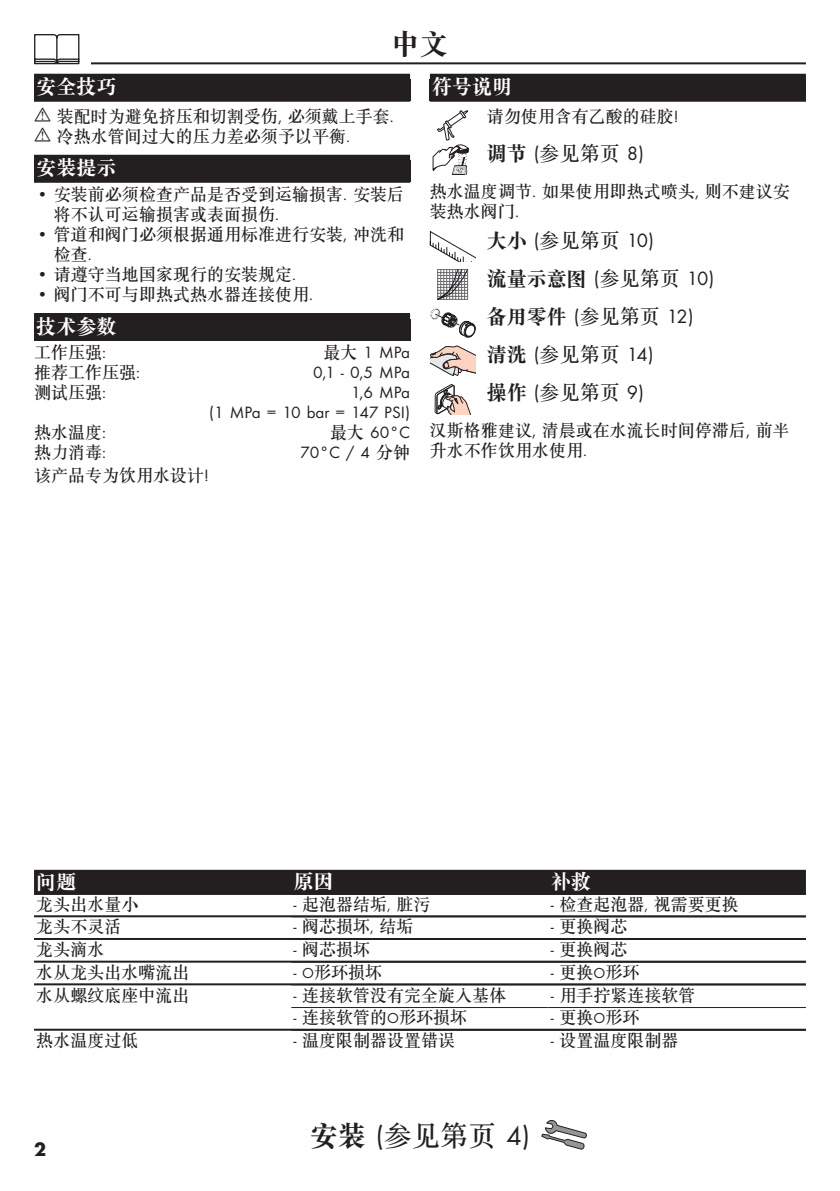
<style>
.page{position:relative;width:840px;height:1191px;background:#fff}
.page>*{position:absolute;margin:0;border:0;box-sizing:border-box;transform-origin:0 0}
.t1{font:28px "SGTC Song Reg Jian";color:#231f20}
.t2{font:28px "SGTC Song Biao Reg Jian";color:#231f20}
.t3{font:20px/38.2px "SGTC Song Biao Reg Jian";color:#231f20}
.t4{font:20px "SGTC Song Biao Reg Jian";color:#fff}
.t5{font:20px "Futura TOT Boo";color:#231f20}
.t6{font:20px "SGTC Song Reg Jian";color:#231f20}
.t7{font:700 20px "Futura TOT";color:#231f20}
.t8{font:17px/20px "SGTC Song Reg Jian";color:#231f20}
.t9{font:17px/20px "Futura TOT Boo";color:#231f20;text-align:right}
.s1{font-family:"Futura TOT Boo"}
.s2{font-family:"SGTC Song Reg Jian"}
.s3{font-family:"SGTC Song Biao Reg Jian"}
.s4{font-family:"Futura TOT Boo";font-size:15px}
</style>
<div class="page">
<hr style="left:34px;top:62px;width:771px;height:2px;background:#231f20">
<div style="left:23px;top:34px;width:68px;height:34px;background:#fff"></div>
<svg style="left:34px;top:34px;width:45px;height:30px"></svg>
<svg style="left:541px;top:1120px;width:45px;height:29px"></svg>
<div style="left:34px;top:74px;width:376px;height:28px;background:#231f20"></div>
<div style="left:34px;top:155px;width:376px;height:28px;background:#231f20"></div>
<div style="left:34px;top:313px;width:376px;height:28px;background:#231f20"></div>
<div style="left:429px;top:74px;width:376px;height:28px;background:#231f20"></div>
<svg style="left:432px;top:110px;width:36px;height:65px"></svg>
<svg style="left:429px;top:231px;width:46px;height:30px"></svg>
<svg style="left:437px;top:269px;width:31px;height:30px"></svg>
<svg style="left:430px;top:308px;width:45px;height:30px"></svg>
<svg style="left:430px;top:346px;width:45px;height:30px"></svg>
<svg style="left:434px;top:384px;width:36px;height:30px"></svg>
<div style="left:34px;top:869px;width:771px;height:26px;background:#231f20"></div>
<hr style="left:34px;top:892px;width:771px;height:2px;background:#231f20">
<hr style="left:34px;top:915px;width:771px;height:2px;background:#231f20">
<hr style="left:34px;top:938px;width:771px;height:2px;background:#231f20">
<hr style="left:34px;top:960px;width:771px;height:2px;background:#231f20">
<hr style="left:34px;top:983px;width:771px;height:2px;background:#231f20">
<hr style="left:291px;top:1007px;width:257px;height:1px;background:#231f20">
<hr style="left:548px;top:1007px;width:257px;height:1px;background:#231f20">
<hr style="left:34px;top:1028px;width:771px;height:2px;background:#231f20">
<h1 class="t2" style="left:392px;top:29px;width:57px">中文</h1>
<p class="t4" style="left:36px;top:76px;width:81px">安全技巧</p>
<p class="t8" style="left:57px;top:106px;width:338px">装配时为避免挤压和切割受伤<span class="s1">,</span> 必须戴上手套<span class="s1">.</span>冷热水管间过大的压力差必须予以平衡<span class="s1">.</span></p>
<p class="t4" style="left:36px;top:157px;width:81px">安装提示</p>
<p class="t8" style="left:54px;top:184px;width:351px;text-indent:-17px"><span class="s1">•</span> 安装前必须检查产品是否受到运输损害<span class="s1">.</span> 安装后将不认可运输损害或表面损伤<span class="s1">.</span></p>
<p class="t8" style="left:54px;top:224px;width:351px;text-indent:-17px"><span class="s1">•</span> 管道和阀门必须根据通用标准进行安装<span class="s1">,</span> 冲洗和检查<span class="s1">.</span></p>
<p class="t8" style="left:37px;top:264px;width:260px"><span class="s1">•</span> 请遵守当地国家现行的安装规定<span class="s1">.</span></p>
<p class="t8" style="left:37px;top:284px;width:277px"><span class="s1">•</span> 阀门不可与即热式热水器连接使用<span class="s1">.</span></p>
<p class="t4" style="left:36px;top:315px;width:81px">技术参数</p>
<p class="t8" style="left:34px;top:342px;width:73px">工作压强<span class="s1">:</span></p>
<p class="t9" style="left:323px;top:342px;width:88px"><span class="s2">最大</span> 1 MPa</p>
<p class="t8" style="left:34px;top:362px;width:107px">推荐工作压强<span class="s1">:</span></p>
<p class="t9" style="left:313px;top:362px;width:98px">0,1 - 0,5 MPa</p>
<p class="t8" style="left:34px;top:382px;width:73px">测试压强<span class="s1">:</span></p>
<p class="t9" style="left:209px;top:382px;width:202px">1,6 MPa<br>(1 MPa = 10 bar = 147 PSI)</p>
<p class="t8" style="left:34px;top:422px;width:73px">热水温度<span class="s1">:</span></p>
<p class="t9" style="left:330px;top:422px;width:81px"><span class="s2">最大</span> 60°C</p>
<p class="t8" style="left:34px;top:442px;width:73px">热力消毒<span class="s1">:</span></p>
<p class="t9" style="left:300px;top:442px;width:111px">70°C / 4 <span class="s2">分钟</span></p>
<p class="t8" style="left:34px;top:465px;width:176px">该产品专为饮用水设计<span class="s1">!</span></p>
<p class="t4" style="left:432px;top:76px;width:81px">符号说明</p>
<p class="t8" style="left:486px;top:106px;width:193px">请勿使用含有乙酸的硅胶<span class="s1">!</span></p>
<p class="t6" style="left:486px;top:143px;width:159px"><span class="s3">调节</span> <span class="s1">(</span>参见第页 <span class="s1">8)</span></p>
<p class="t8" style="left:429px;top:181px;width:361px">热水温度调节<span class="s1">.</span> 如果使用即热式喷头<span class="s1">,</span> 则不建议安装热水阀门<span class="s1">.</span></p>
<p class="t5" style="left:486px;top:228px;width:169px"><span class="s3">大小</span> (<span class="s2">参见第页</span> 10)</p>
<p class="t3" style="left:486px;top:259px;width:229px">流量示意图 <span class="s1">(</span><span class="s2">参见第页</span> <span class="s1">10)</span>备用零件 <span class="s1">(</span><span class="s2">参见第页</span> <span class="s1">12)</span></p>
<p class="t5" style="left:486px;top:343px;width:168px"><span class="s3">清洗</span> (<span class="s2">参见第页</span> 14)</p>
<p class="t6" style="left:486px;top:382px;width:159px"><span class="s3">操作</span> <span class="s1">(</span>参见第页 <span class="s1">9)</span></p>
<p class="t8" style="left:429px;top:421px;width:361px">汉斯格雅建议<span class="s1">,</span> 清晨或在水流长时间停滞后<span class="s1">,</span> 前半升水不作饮用水使用<span class="s1">.</span></p>
<p class="t4" style="left:36px;top:871px;width:41px">问题</p>
<p class="t4" style="left:293px;top:871px;width:41px">原因</p>
<p class="t4" style="left:550px;top:871px;width:41px">补救</p>
<p class="t8" style="left:36px;top:894px;width:103px">龙头出水量小</p>
<p class="t8" style="left:293px;top:894px;width:138px"><span class="s1">-</span> 起泡器结垢<span class="s4">,</span> 脏污</p>
<p class="t8" style="left:550px;top:894px;width:189px"><span class="s1">-</span> 检查起泡器<span class="s4">,</span> 视需要更换</p>
<p class="t8" style="left:36px;top:917px;width:86px">龙头不灵活</p>
<p class="t8" style="left:293px;top:917px;width:121px"><span class="s1">-</span> 阀芯损坏<span class="s4">,</span> 结垢</p>
<p class="t8" style="left:550px;top:917px;width:78px"><span class="s1">-</span> 更换阀芯</p>
<p class="t8" style="left:36px;top:939px;width:69px">龙头滴水</p>
<p class="t8" style="left:293px;top:939px;width:78px"><span class="s1">-</span> 阀芯损坏</p>
<p class="t8" style="left:550px;top:939px;width:78px"><span class="s1">-</span> 更换阀芯</p>
<p class="t8" style="left:36px;top:962px;width:154px">水从龙头出水嘴流出</p>
<p class="t8" style="left:293px;top:962px;width:90px"><span class="s1">-</span> <span class="s4">O</span>形环损坏</p>
<p class="t8" style="left:550px;top:962px;width:90px"><span class="s1">-</span> 更换<span class="s4">O</span>形环</p>
<p class="t8" style="left:36px;top:985px;width:154px">水从螺纹底座中流出</p>
<p class="t8" style="left:293px;top:985px;width:214px"><span class="s1">-</span> 连接软管没有完全旋入基体</p>
<p class="t8" style="left:550px;top:985px;width:146px"><span class="s1">-</span> 用手拧紧连接软管</p>
<p class="t8" style="left:293px;top:1007px;width:175px"><span class="s1">-</span> 连接软管的<span class="s4">O</span>形环损坏</p>
<p class="t8" style="left:550px;top:1007px;width:90px"><span class="s1">-</span> 更换<span class="s4">O</span>形环</p>
<p class="t8" style="left:36px;top:1030px;width:103px">热水温度过低</p>
<p class="t8" style="left:293px;top:1030px;width:163px"><span class="s1">-</span> 温度限制器设置错误</p>
<p class="t8" style="left:550px;top:1030px;width:129px"><span class="s1">-</span> 设置温度限制器</p>
<p class="t7" style="left:34px;top:1136px;width:13px">2</p>
<h1 class="t1" style="left:310px;top:1121px;width:221px"><span class="s3">安装</span> <span class="s1">(</span>参见第页 <span class="s1">4)</span></h1>
</div>
